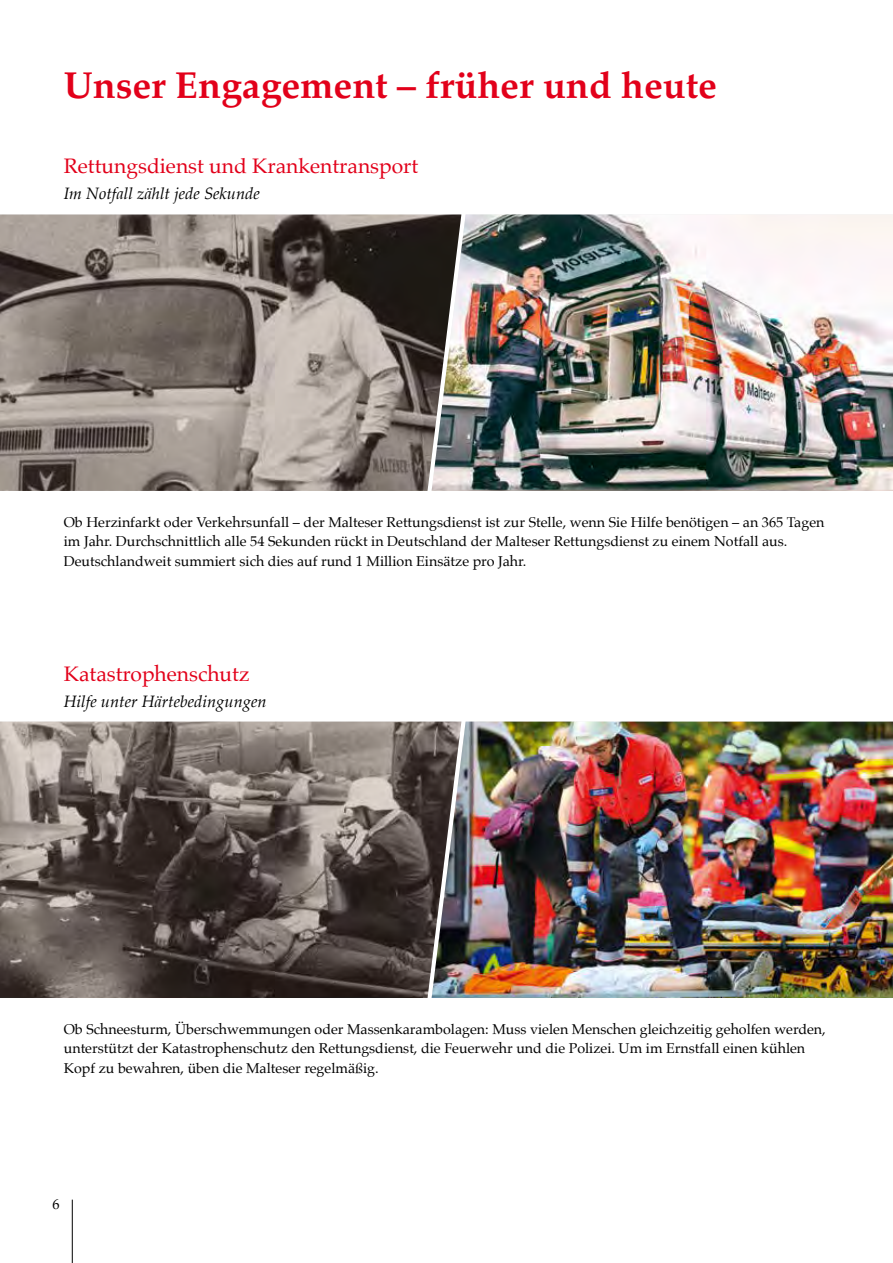
<style>
.page{position:relative;width:893px;height:1263px;background:#fff}
.page>*{position:absolute;margin:0;border:0;box-sizing:border-box;transform-origin:0 0}
.t1{font:700 37.5px "Palatino";color:#e2001a}
.t2{font:21px "Palatino";color:#e2001a}
.t3{font:italic 16.5px "Palatino";color:#000}
.t4{font:14.25px/19.5px "Palatino";color:#000}
</style>
<div class="page">
<img style="left:461px;top:214px;width:432px;height:277px">
<img style="left:461px;top:722px;width:432px;height:276px">
<img style="left:0;top:214px;width:461px;height:277px">
<img style="left:0;top:722px;width:461px;height:276px">
<hr style="left:72px;top:1199px;width:1px;height:64px;background:#000">
<h1 class="t1" style="left:64px;top:53px;width:655px">Unser Engagement – früher und heute</h1>
<h2 class="t2" style="left:64px;top:149px;width:356px">Rettungsdienst und Krankentransport</h2>
<p class="t3" style="left:64px;top:179px;width:198px">Im Notfall zählt jede Sekunde</p>
<p class="t4" style="left:64px;top:512px;width:762px">Ob Herzinfarkt oder Verkehrsunfall – der Malteser Rettungsdienst ist zur Stelle, wenn Sie Hilfe benötigen – an 365 Tagen im Jahr. Durchschnittlich alle 54 Sekunden rückt in Deutschland der Malteser Rettungsdienst zu einem Notfall aus.<br>Deutschlandweit summiert sich dies auf rund 1 Million Einsätze pro Jahr.</p>
<h2 class="t2" style="left:64px;top:656px;width:187px">Katastrophenschutz</h2>
<p class="t3" style="left:64px;top:687px;width:204px">Hilfe unter Härtebedingungen</p>
<p class="t4" style="left:64px;top:1019px;width:763px">Ob Schneesturm, Überschwemmungen oder Massenkarambolagen: Muss vielen Menschen gleichzeitig geholfen werden, unterstützt der Katastrophenschutz den Rettungsdienst, die Feuerwehr und die Polizei. Um im Ernstfall einen kühlen<br>Kopf zu bewahren, üben die Malteser regelmäßig.</p>
<p class="t4" style="left:52px;top:1194px;width:9px">6</p>
</div>
